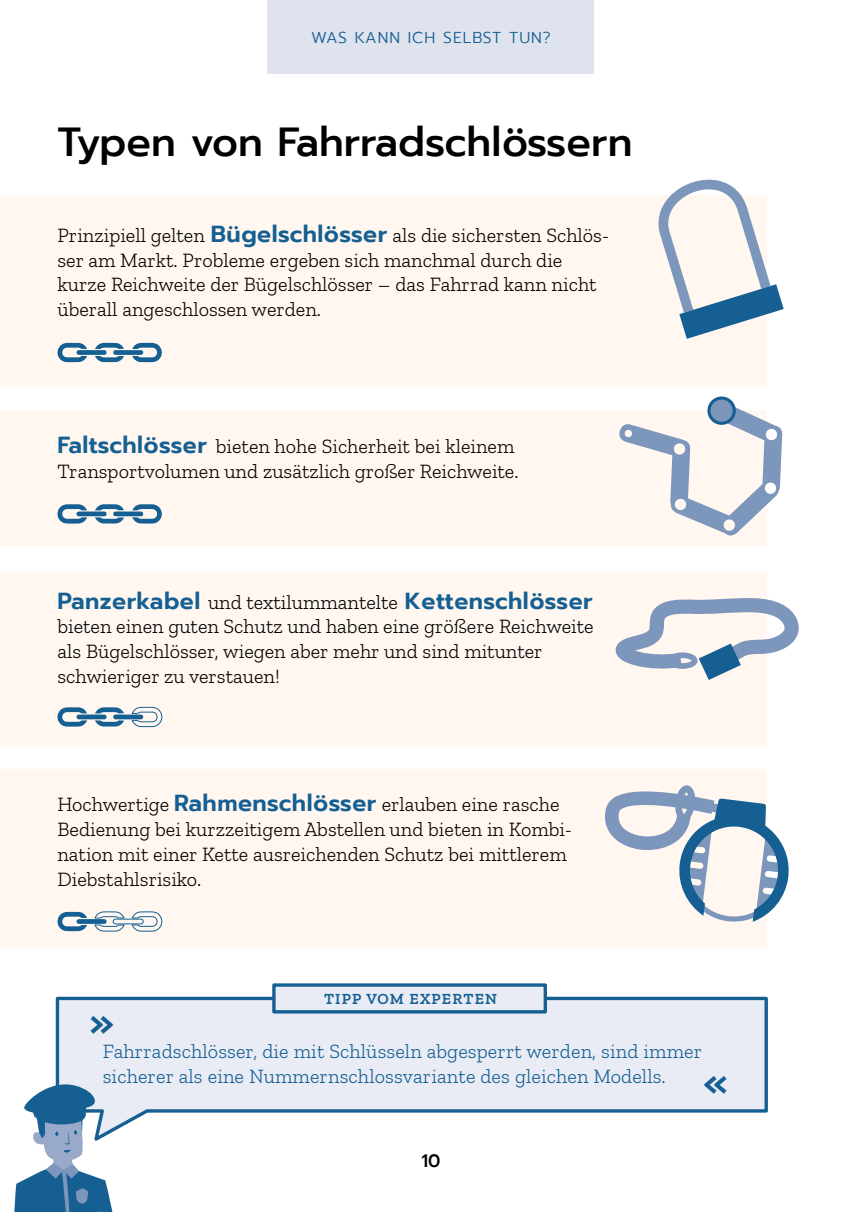
<style>
.page{position:relative;width:862px;height:1212px;background:#fff}
.page>*{position:absolute;margin:0;border:0;box-sizing:border-box;transform-origin:0 0}
.t1{font:500 40.5px "Prompt";color:#000}
.t2{font:500 40.5px "Prompt";color:#155f92}
.t3{font:600 23.18px "Prompt";letter-spacing:.02em;color:#155f92}
.t4{font:300 20.25px/24.8px "Zilla Slab";color:#000}
.t5{font:300 20.25px/24.8px "Zilla Slab";letter-spacing:.005em;color:#155f92}
.t6{font:500 18px "Prompt";color:#000}
.t7{font:300 15.75px "Prompt";letter-spacing:.06em;color:#155f92}
.t8{font:600 15.75px "Zilla Slab";letter-spacing:.075em;color:#155f92}
.s1{font-family:"Prompt";font-weight:600;font-size:23.18px;color:#155f92}
.s2{font-family:"Zilla Slab";font-weight:300;font-size:20.25px;color:#000}
.s3{font-family:"Prompt";font-weight:500;font-size:40.5px}
</style>
<div class="page">
<hr style="left:861px;top:128px;width:1px;height:253px;background:#fff7f0">
<hr style="left:861px;top:409px;width:1px;height:206px;background:#fff7f0">
<div style="left:0;top:195px;width:765px;height:191px;background:#fff7f0"></div>
<div style="left:0;top:571px;width:765px;height:176px;background:#fff7f0"></div>
<div style="left:0;top:770px;width:765px;height:179px;background:#fff7f0"></div>
<div style="left:0;top:411px;width:765px;height:135px;background:#fff7f0"></div>
<svg style="left:55px;top:995px;width:713px;height:132px"></svg>
<div style="left:267px;top:0;width:327px;height:74px;background:#dee3ee"></div>
<div style="left:272px;top:983px;width:274px;height:30px;background:#e9ecf4;border:3px solid #155f92"></div>
<svg style="left:658px;top:179px;width:125px;height:160px"></svg>
<svg style="left:57px;top:343px;width:105px;height:19px"></svg>
<svg style="left:615px;top:598px;width:184px;height:82px"></svg>
<svg style="left:57px;top:707px;width:106px;height:20px"></svg>
<svg style="left:605px;top:783px;width:184px;height:141px"></svg>
<svg style="left:57px;top:911px;width:106px;height:21px"></svg>
<svg style="left:617px;top:399px;width:165px;height:139px"></svg>
<svg style="left:707px;top:396px;width:28px;height:29px"></svg>
<div style="left:710px;top:400px;width:22px;height:22px;background:#7d96bb;border-radius:50%"></div>
<svg style="left:57px;top:504px;width:105px;height:20px"></svg>
<svg style="left:14px;top:1083px;width:108px;height:129px"></svg>
<p class="t7" style="left:311px;top:26px;width:241px">WAS KANN ICH SELBST TUN?</p>
<h2 class="t1" style="left:57px;top:113px;width:576px">Typen von Fahrradschlössern</h2>
<p class="t4" style="left:57px;top:223px;width:553px">Prinzipiell gelten <span class="s1">Bügelschlösser</span> als die sichersten Schlös&shy;ser am Markt. Probleme ergeben sich manchmal durch die kurze Reichweite der Bügelschlösser – das Fahrrad kann nicht überall angeschlossen werden.</p>
<p class="t4" style="left:57px;top:434px;width:462px"><span class="s1">Faltschlösser</span> bieten hohe Sicherheit bei kleinem<br>Transportvolumen und zusätzlich großer Reichweite.</p>
<p class="t3" style="left:57px;top:583px;width:536px">Panzerkabel <span class="s2">und textilummantelte</span> Kettenschlösser</p>
<p class="t4" style="left:57px;top:614px;width:537px">bieten einen guten Schutz und haben eine größere Reichweite als Bügelschlösser, wiegen aber mehr und sind mitunter schwieriger zu verstauen!</p>
<p class="t4" style="left:57px;top:792px;width:515px">Hochwertige <span class="s1">Rahmenschlösser</span> erlauben eine rasche Bedienung bei kurzzeitigem Abstellen und bieten in Kombi&shy;nation mit einer Kette ausreichenden Schutz bei mittlerem Diebstahlsrisiko.</p>
<h1 class="t2" style="left:89px;top:995px;width:27px">»</h1>
<h3 class="t8" style="left:324px;top:990px;width:174px">TIPP VOM EXPERTEN</h3>
<p class="t5" style="left:103px;top:1039px;width:626px">Fahrradschlösser, die mit Schlüsseln abgesperrt werden, sind immer sicherer als eine Nummernschlossvariante des gleichen Modells. <span class="s3">«</span></p>
<p class="t6" style="left:421px;top:1148px;width:21px">10</p>
</div>
